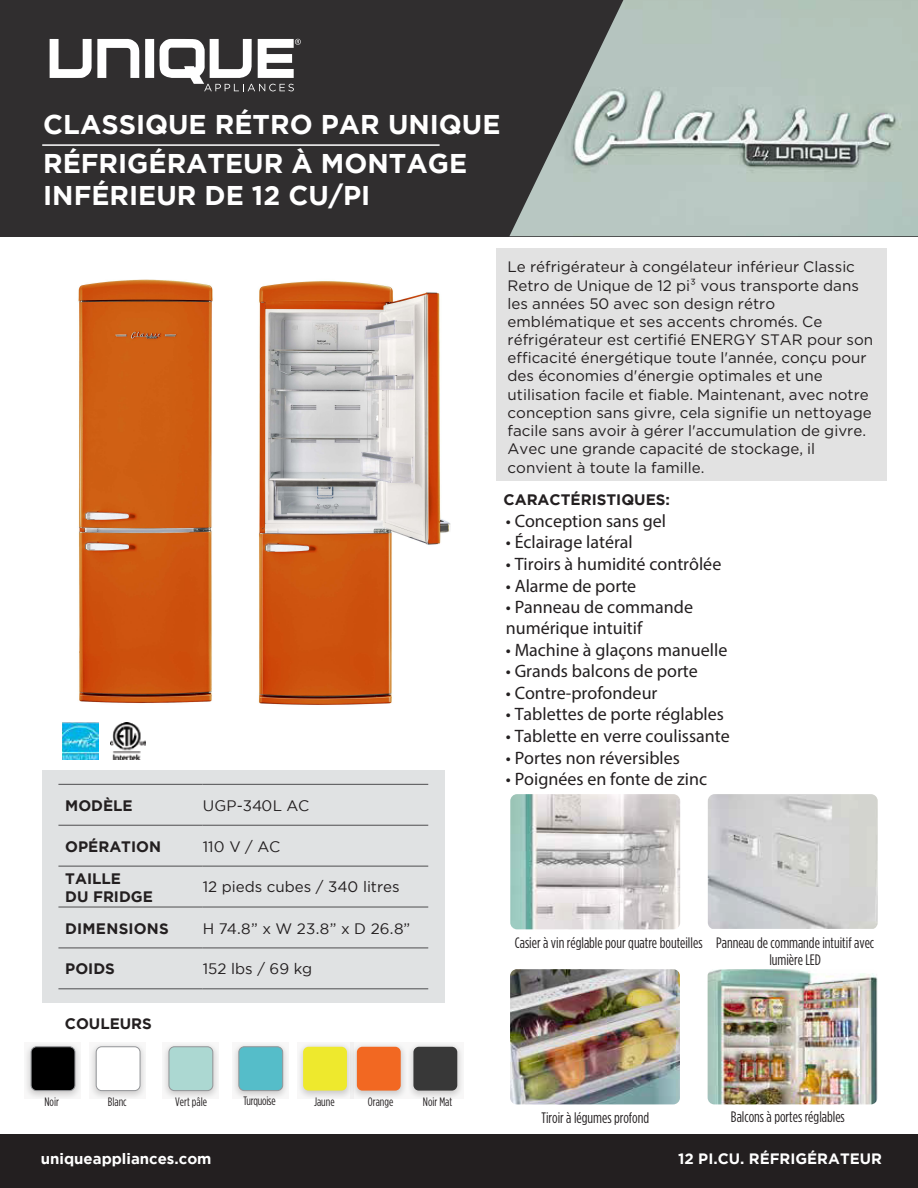
<style>
.page{position:relative;width:918px;height:1188px;background:#fff}
.page>*{position:absolute;margin:0;border:0;box-sizing:border-box;transform-origin:0 0}
.t1{font:700 27px/38.8px "Gotham";color:#fff}
.t2{font:18px/20.9px "Myriad Pro";color:#231f20}
.t3{font:15.15px/18.3px "Gotham";color:#231f20}
.t4{font:15.15px/17px "Gotham Condensed";color:#231f20}
.t5{font:700 15.15px/18.1px "Gotham";color:#231f20}
.t6{font:700 15.15px "Gotham";color:#231f20}
.t7{font:700 15px "Gotham";color:#fff}
.t8{font:700 15px "Gotham";color:#fff}
.t9{font:12.15px "Gotham Condensed";color:#231f20}
.t10{font:12.15px "Gotham Condensed";letter-spacing:-.02em;color:#231f20}
</style>
<div class="page">
<div style="left:0;top:1134px;width:918px;height:54px;background:#231f20"></div>
<div style="left:0;top:0;width:918px;height:229px;background:#302e2f"></div>
<img style="left:509px;top:0;width:409px;height:236px">
<svg style="left:50px;top:39px;width:89px;height:39px"></svg>
<div style="left:145px;top:39px;width:9px;height:39px;background:#fff"></div>
<svg style="left:159px;top:39px;width:142px;height:52px"></svg>
<hr style="left:42px;top:144px;width:398px;height:2px;background:#fff">
<div style="left:497px;top:248px;width:390px;height:233px;background:#e2e2e2"></div>
<div style="left:42px;top:770px;width:403px;height:233px;background:#e0e2e3"></div>
<hr style="left:58px;top:784px;width:145px;height:1px;background:#4d4d4f">
<hr style="left:203px;top:784px;width:225px;height:1px;background:#4d4d4f">
<hr style="left:58px;top:825px;width:145px;height:1px;background:#4d4d4f">
<hr style="left:203px;top:825px;width:225px;height:1px;background:#4d4d4f">
<hr style="left:58px;top:866px;width:145px;height:1px;background:#4d4d4f">
<hr style="left:203px;top:866px;width:225px;height:1px;background:#4d4d4f">
<hr style="left:58px;top:907px;width:145px;height:1px;background:#4d4d4f">
<hr style="left:203px;top:907px;width:225px;height:1px;background:#4d4d4f">
<hr style="left:58px;top:948px;width:145px;height:1px;background:#4d4d4f">
<hr style="left:203px;top:948px;width:225px;height:1px;background:#4d4d4f">
<hr style="left:58px;top:988px;width:145px;height:1px;background:#4d4d4f">
<hr style="left:203px;top:988px;width:225px;height:1px;background:#4d4d4f">
<img style="left:62px;top:723px;width:37px;height:37px">
<img style="left:110px;top:723px;width:35px;height:36px">
<img style="left:510px;top:794px;width:170px;height:135px">
<img style="left:708px;top:794px;width:170px;height:135px">
<img style="left:510px;top:969px;width:170px;height:135px">
<img style="left:708px;top:969px;width:170px;height:135px">
<svg style="left:26px;top:1044px;width:54px;height:54px"></svg>
<div style="left:31px;top:1047px;width:44px;height:44px;background:#000;border-radius:5px"></div>
<div style="left:31px;top:1047px;width:44px;height:44px;border:1px solid #939598;border-radius:5px"></div>
<svg style="left:91px;top:1044px;width:54px;height:54px"></svg>
<div style="left:96px;top:1047px;width:44px;height:44px;background:#fff;border-radius:5px"></div>
<div style="left:96px;top:1047px;width:44px;height:44px;border:1px solid #939598;border-radius:5px"></div>
<svg style="left:164px;top:1044px;width:54px;height:54px"></svg>
<div style="left:169px;top:1047px;width:44px;height:44px;background:#acd8d2;border-radius:5px"></div>
<div style="left:169px;top:1047px;width:44px;height:44px;border:1px solid #939598;border-radius:5px"></div>
<svg style="left:233px;top:1044px;width:55px;height:54px"></svg>
<svg style="left:298px;top:1042px;width:53px;height:57px"></svg>
<div style="left:239px;top:1047px;width:44px;height:44px;background:#55bdc9;border-radius:5px"></div>
<div style="left:303px;top:1047px;width:44px;height:44px;background:#eee92d;border-radius:5px"></div>
<svg style="left:351px;top:1042px;width:55px;height:57px"></svg>
<div style="left:357px;top:1047px;width:44px;height:44px;background:#f26822;border-radius:5px"></div>
<svg style="left:408px;top:1044px;width:55px;height:54px"></svg>
<div style="left:413px;top:1047px;width:44px;height:44px;background:#383838;border-radius:5px"></div>
<div style="left:239px;top:1047px;width:44px;height:44px;border:1px solid #939598;border-radius:5px"></div>
<img style="left:258px;top:281px;width:193px;height:424px">
<img style="left:78px;top:279px;width:135px;height:425px">
<h1 class="t1" style="left:43px;top:104px;width:459px">CLASSIQUE RÉTRO PAR UNIQUE<br>RÉFRIGÉRATEUR À MONTAGE</h1>
<h1 class="t1" style="left:43px;top:176px;width:329px">INFÉRIEUR DE 12 CU/PI</h1>
<p class="t3" style="left:508px;top:258px;width:367px">Le réfrigérateur à congélateur inférieur Classic Retro de Unique de 12 pi³ vous transporte dans les années 50 avec son design rétro emblématique et ses accents chromés. Ce réfrigérateur est certifié ENERGY STAR pour son efficacité énergétique toute l'année, conçu pour des économies d'énergie optimales et une utilisation facile et fiable. Maintenant, avec notre conception sans givre, cela signifie un nettoyage facile sans avoir à gérer l'accumulation de givre.<br>Avec une grande capacité de stockage, il convient à toute la famille.</p>
<p class="t5" style="left:504px;top:490px;width:168px">CARACTÉRISTIQUES:</p>
<p class="t5" style="left:65px;top:796px;width:69px">MODÈLE</p>
<p class="t3" style="left:203px;top:796px;width:108px">UGP-340L AC</p>
<p class="t5" style="left:65px;top:837px;width:97px">OPÉRATION</p>
<p class="t3" style="left:203px;top:837px;width:79px">110 V / AC</p>
<p class="t5" style="left:65px;top:869px;width:89px">TAILLE<br>DU FRIDGE</p>
<p class="t3" style="left:203px;top:877px;width:199px">12 pieds cubes / 340 litres</p>
<p class="t5" style="left:65px;top:919px;width:105px">DIMENSIONS</p>
<p class="t3" style="left:203px;top:919px;width:209px">H 74.8” x W 23.8” x D 26.8”</p>
<p class="t5" style="left:65px;top:960px;width:51px">POIDS</p>
<p class="t3" style="left:203px;top:960px;width:111px">152 lbs / 69 kg</p>
<p class="t6" style="left:65px;top:1015px;width:89px">COULEURS</p>
<p class="t9" style="left:44px;top:1095px;width:16px">Noir</p>
<p class="t9" style="left:108px;top:1095px;width:20px">Blanc</p>
<p class="t9" style="left:175px;top:1095px;width:33px">Vert pâle</p>
<p class="t10" style="left:243px;top:1095px;width:34px">Turquoise</p>
<p class="t9" style="left:314px;top:1095px;width:22px">Jaune</p>
<p class="t9" style="left:368px;top:1095px;width:27px">Orange</p>
<p class="t9" style="left:423px;top:1095px;width:31px">Noir Mat</p>
<p class="t2" style="left:506px;top:510px;width:162px">• Conception sans gel</p>
<p class="t2" style="left:506px;top:532px;width:129px">• Éclairage latéral</p>
<p class="t2" style="left:506px;top:553px;width:217px">• Tiroirs à humidité contrôlée</p>
<p class="t2" style="left:506px;top:575px;width:132px">• Alarme de porte</p>
<p class="t2" style="left:506px;top:596px;width:189px">• Panneau de commande numérique intuitif</p>
<p class="t2" style="left:506px;top:639px;width:223px">• Machine à glaçons manuelle</p>
<p class="t2" style="left:506px;top:660px;width:194px">• Grands balcons de porte</p>
<p class="t2" style="left:506px;top:682px;width:153px">• Contre-profondeur</p>
<p class="t2" style="left:506px;top:704px;width:220px">• Tablettes de porte réglables</p>
<p class="t2" style="left:506px;top:725px;width:226px">• Tablette en verre coulissante</p>
<p class="t2" style="left:506px;top:747px;width:176px">• Portes non réversibles</p>
<p class="t2" style="left:506px;top:768px;width:203px">• Poignées en fonte de zinc</p>
<p class="t4" style="left:769px;top:934px;width:106px;text-indent:-255px">Casier à vin réglable pour quatre bouteilles Panneau de commande intuitif avec lumière LED</p>
<p class="t4" style="left:541px;top:1109px;width:109px">Tiroir à légumes profond</p>
<p class="t4" style="left:731px;top:1108px;width:115px">Balcons à portes réglables</p>
<p class="t8" style="left:41px;top:1150px;width:172px">uniqueappliances.com</p>
<p class="t7" style="left:678px;top:1150px;width:205px">12 PI.CU. RÉFRIGÉRATEUR</p>
</div>
